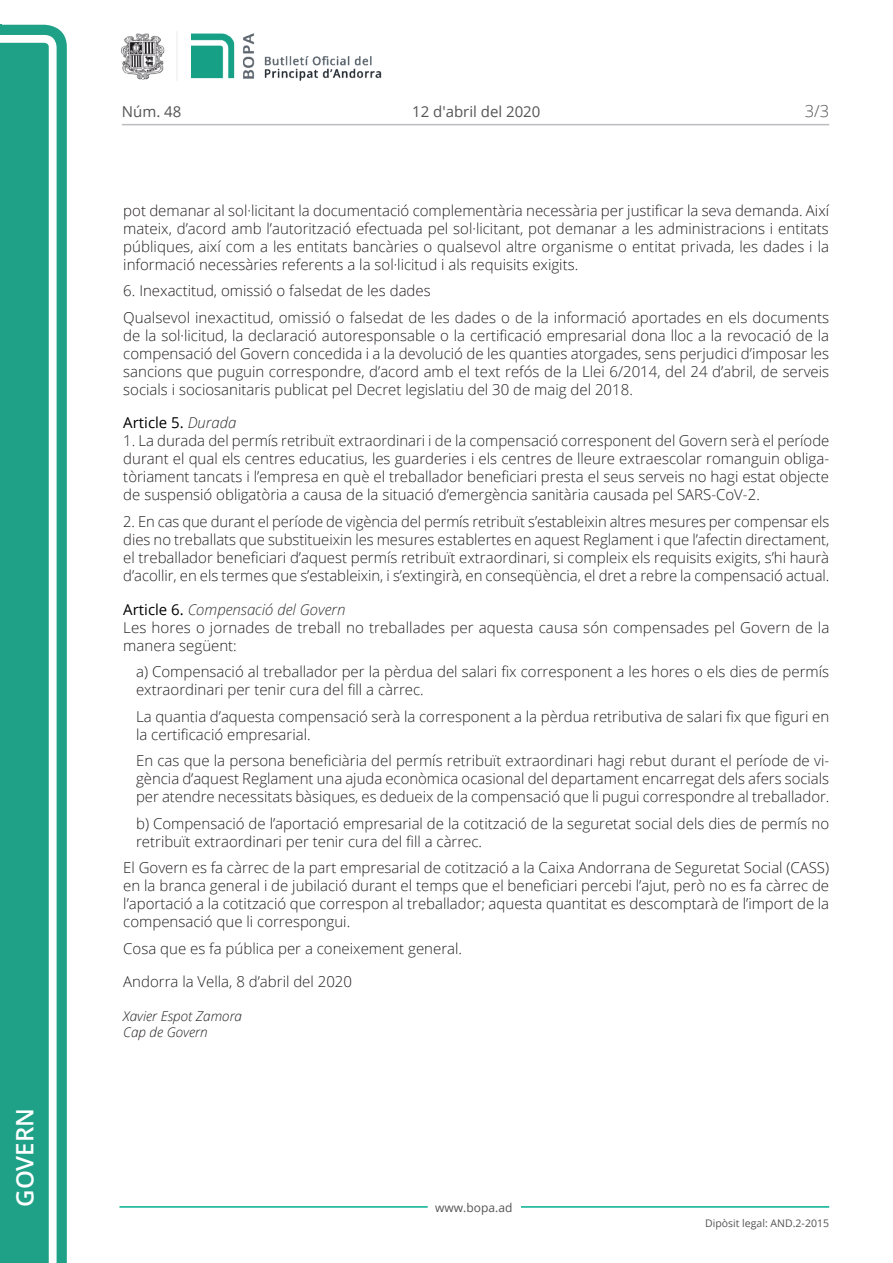
<style>
.page{position:relative;width:893px;height:1263px;background:#fff}
.page>*{position:absolute;margin:0;border:0;box-sizing:border-box;transform-origin:0 0}
.t1{font:600 24px "Open Sans";color:#fff}
.t2{font:300 16.5px "Open Sans";color:#545454}
.Body_text{font:300 15px/18px "Open Sans";color:#231f20;text-align:justify}
.Body_text_i{font:300 15px/18px "Open Sans";color:#231f20}
.Data{font:300 15px "Open Sans";color:#231f20}
.Titol_7{font:italic 300 15px "Open Sans";color:#303030}
.t3{font:15px "Open Sans";color:#545454}
.Titol_7-2{font:15px "Open Sans";color:#000}
.signatura{font:italic 300 13.5px/16.5px "Open Sans";color:#231f20}
.t4{font:12px "Open Sans";color:#545454}
.t5{font:10.5px "Open Sans";color:#545454}
.s1{font-weight:300;font-style:italic;color:#303030}
.s2{font-weight:400;font-style:normal;color:#000}
</style>
<div class="page">
<svg style="left:0;top:25px;width:67px;height:1238px;fill:#1ea187"></svg>
<div style="left:0;top:43px;width:49px;height:1220px;background:#1ea187"></div>
<img style="left:122px;top:32px;width:260px;height:49px">
<hr style="left:119px;top:1206px;width:309px;height:2px;background:#00ae91">
<hr style="left:521px;top:1206px;width:308px;height:2px;background:#00ae91">
<hr style="left:122px;top:124px;width:707px;height:1px;background:#bcbdc0">
<h1 class="t1" style="left:8px;top:1207px;width:100px;rotate:-90deg">Govern</h1>
<p class="t3" style="left:122px;top:102px;width:61px">Núm. 48</p>
<p class="t3" style="left:412px;top:102px;width:130px">12 d'abril del 2020</p>
<p class="t2" style="left:805px;top:100px;width:26px">3/3</p>
<p class="Body_text" style="left:123px;top:201px;width:707px">pot demanar al sol·licitant la documentació complementària necessària per justificar la seva demanda. Així mateix, d’acord amb l’autorització efectuada pel sol·licitant, pot demanar a les administracions i entitats públiques, així com a les entitats bancàries o qualsevol altre organisme o entitat privada, les dades i la informació necessàries referents a la sol·licitud i als requisits exigits.</p>
<p class="Body_text" style="left:123px;top:281px;width:309px">6. Inexactitud, omissió o falsedat de les dades</p>
<p class="Body_text" style="left:123px;top:308px;width:707px">Qualsevol inexactitud, omissió o falsedat de les dades o de la informació aportades en els documents de la sol·licitud, la declaració autoresponsable o la certificació empresarial dona lloc a la revocació de la compensació del Govern concedida i a la devolució de les quanties atorgades, sens perjudici d’imposar les sancions que puguin correspondre, d’acord amb el text refós de la Llei 6/2014, del 24 d’abril, de serveis socials i sociosanitaris publicat pel Decret legislatiu del 30 de maig del 2018.</p>
<p class="Titol_7-2" style="left:123px;top:413px;width:115px">Article 5. <span class="s1">Durada</span></p>
<p class="Body_text" style="left:123px;top:431px;width:708px">1. La durada del permís retribuït extraordinari i de la compensació corresponent del Govern serà el període durant el qual els centres educatius, les guarderies i els centres de lleure extraescolar romanguin obliga&shy;tòriament tancats i l’empresa en què el treballador beneficiari presta el seus serveis no hagi estat objecte de suspensió obligatòria a causa de la situació d’emergència sanitària causada pel SARS-CoV-2.</p>
<p class="Body_text" style="left:123px;top:512px;width:708px">2. En cas que durant el període de vigència del permís retribuït s’estableixin altres mesures per compensar els dies no treballats que substitueixin les mesures establertes en aquest Reglament i que l’afectin directament, el treballador beneficiari d’aquest permís retribuït extraordinari, si compleix els requisits exigits, s’hi haurà d’acollir, en els termes que s’estableixin, i s’extingirà, en conseqüència, el dret a rebre la compensació actual.</p>
<p class="Titol_7" style="left:123px;top:599px;width:224px"><span class="s2">Article 6.</span> Compensació del Govern</p>
<p class="Body_text" style="left:123px;top:618px;width:708px">Les hores o jornades de treball no treballades per aquesta causa són compensades pel Govern de la manera següent:</p>
<p class="Body_text_i" style="left:136px;top:662px;width:695px">a) Compensació al treballador per la pèrdua del salari fix corresponent a les hores o els dies de permís extraordinari per tenir cura del fill a càrrec.</p>
<p class="Body_text_i" style="left:136px;top:707px;width:695px">La quantia d’aquesta compensació serà la corresponent a la pèrdua retributiva de salari fix que figuri en la certificació empresarial.</p>
<p class="Body_text_i" style="left:136px;top:751px;width:695px;text-align:justify">En cas que la persona beneficiària del permís retribuït extraordinari hagi rebut durant el període de vi&shy;gència d’aquest Reglament una ajuda econòmica ocasional del departament encarregat dels afers socials per atendre necessitats bàsiques, es dedueix de la compensació que li pugui correspondre al treballador.</p>
<p class="Body_text_i" style="left:136px;top:814px;width:695px">b) Compensació de l’aportació empresarial de la cotització de la seguretat social dels dies de permís no retribuït extraordinari per tenir cura del fill a càrrec.</p>
<p class="Body_text" style="left:123px;top:858px;width:707px">El Govern es fa càrrec de la part empresarial de cotització a la Caixa Andorrana de Seguretat Social (CASS) en la branca general i de jubilació durant el temps que el beneficiari percebi l’ajut, però no es fa càrrec de l’aportació a la cotització que correspon al treballador; aquesta quantitat es descomptarà de l’import de la compensació que li correspongui.</p>
<p class="Body_text" style="left:123px;top:939px;width:340px">Cosa que es fa pública per a coneixement general.</p>
<p class="Data" style="left:123px;top:971px;width:230px">Andorra la Vella, 8 d’abril del 2020</p>
<p class="signatura" style="left:123px;top:1007px;width:120px">Xavier Espot Zamora<br>Cap de Govern</p>
<p class="t4" style="left:435px;top:1199px;width:79px">www.bopa.ad</p>
<p class="t5" style="left:705px;top:1216px;width:125px">Dipòsit legal: AND.2-2015</p>
</div>
